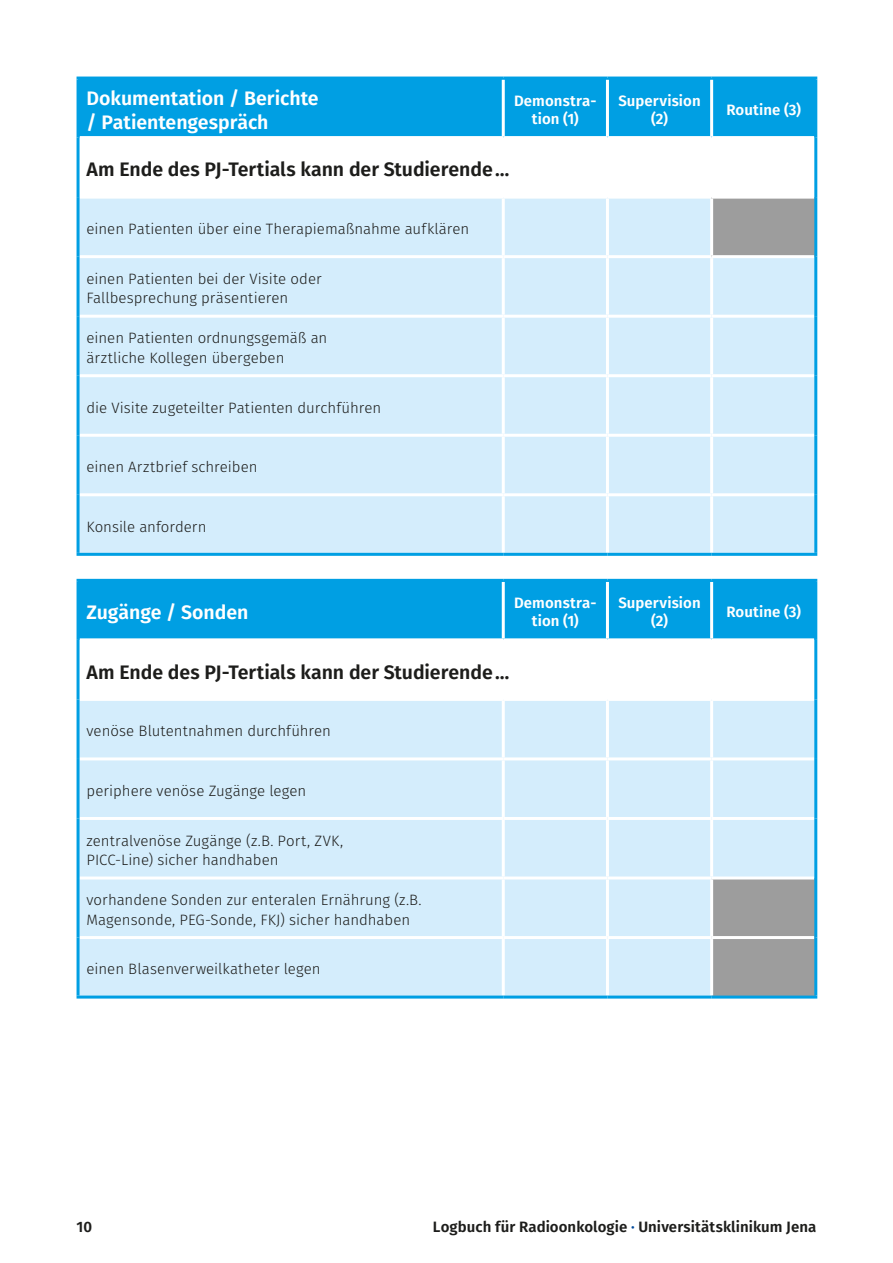
<style>
.page{position:relative;width:893px;height:1263px;background:#fff}
.page>*{position:absolute;margin:0;border:0;box-sizing:border-box;transform-origin:0 0}
.t1{font:600 19.5px "Fira Sans";letter-spacing:-.005em;color:#1d1d1b}
.t2{font:600 19.5px/24px "Fira Sans";letter-spacing:-.005em;color:#fff}
.t3{font:300 15px/19.5px "Fira Sans";color:#1d1d1b}
.t4{font:600 15px/18px "Fira Sans";letter-spacing:.005em;color:#fff;text-align:center}
.t5{font:600 15px "Fira Sans";letter-spacing:.005em;color:#1d1d1b}
.s1{color:#00499a}
</style>
<div class="page">
<div style="left:80px;top:80px;width:734px;height:56px;background:#009fe3"></div>
<div style="left:80px;top:199px;width:422px;height:354px;background:#d4edfc"></div>
<div style="left:505px;top:199px;width:309px;height:354px;background:#d4edfc"></div>
<div style="left:712px;top:197px;width:104px;height:60px;background:#9d9d9d"></div>
<hr style="left:502px;top:80px;width:3px;height:56px;background:#fff">
<hr style="left:606px;top:80px;width:3px;height:56px;background:#fff">
<hr style="left:710px;top:80px;width:3px;height:56px;background:#fff">
<hr style="left:606px;top:199px;width:3px;height:56px;background:#fff">
<hr style="left:712px;top:196px;width:102px;height:3px;background:#fff">
<hr style="left:710px;top:199px;width:3px;height:56px;background:#fff">
<hr style="left:80px;top:255px;width:423px;height:3px;background:#fff">
<hr style="left:503px;top:255px;width:104px;height:3px;background:#fff">
<hr style="left:607px;top:255px;width:105px;height:3px;background:#fff">
<hr style="left:606px;top:258px;width:3px;height:57px;background:#fff">
<hr style="left:712px;top:255px;width:102px;height:3px;background:#fff">
<hr style="left:710px;top:258px;width:3px;height:57px;background:#fff">
<hr style="left:80px;top:315px;width:423px;height:3px;background:#fff">
<hr style="left:503px;top:315px;width:104px;height:3px;background:#fff">
<hr style="left:607px;top:315px;width:105px;height:3px;background:#fff">
<hr style="left:606px;top:318px;width:3px;height:56px;background:#fff">
<hr style="left:712px;top:315px;width:102px;height:3px;background:#fff">
<hr style="left:710px;top:318px;width:3px;height:56px;background:#fff">
<hr style="left:80px;top:374px;width:423px;height:3px;background:#fff">
<hr style="left:503px;top:374px;width:104px;height:3px;background:#fff">
<hr style="left:607px;top:374px;width:105px;height:3px;background:#fff">
<hr style="left:606px;top:377px;width:3px;height:57px;background:#fff">
<hr style="left:712px;top:374px;width:102px;height:3px;background:#fff">
<hr style="left:710px;top:377px;width:3px;height:57px;background:#fff">
<hr style="left:80px;top:434px;width:423px;height:3px;background:#fff">
<hr style="left:503px;top:434px;width:104px;height:3px;background:#fff">
<hr style="left:607px;top:434px;width:105px;height:3px;background:#fff">
<hr style="left:606px;top:437px;width:3px;height:56px;background:#fff">
<hr style="left:712px;top:434px;width:102px;height:3px;background:#fff">
<hr style="left:710px;top:437px;width:3px;height:56px;background:#fff">
<hr style="left:80px;top:493px;width:423px;height:3px;background:#fff">
<hr style="left:503px;top:493px;width:104px;height:3px;background:#fff">
<hr style="left:607px;top:493px;width:105px;height:3px;background:#fff">
<hr style="left:606px;top:496px;width:3px;height:57px;background:#fff">
<hr style="left:712px;top:493px;width:102px;height:3px;background:#fff">
<hr style="left:710px;top:496px;width:3px;height:57px;background:#fff">
<hr style="left:77px;top:80px;width:3px;height:58px;background:#009fe3">
<hr style="left:77px;top:77px;width:426px;height:3px;background:#009fe3">
<hr style="left:503px;top:77px;width:104px;height:3px;background:#009fe3">
<hr style="left:607px;top:77px;width:105px;height:3px;background:#009fe3">
<hr style="left:712px;top:77px;width:105px;height:3px;background:#009fe3">
<hr style="left:814px;top:80px;width:3px;height:58px;background:#009fe3">
<hr style="left:77px;top:138px;width:3px;height:59px;background:#009fe3">
<hr style="left:814px;top:138px;width:3px;height:59px;background:#009fe3">
<hr style="left:77px;top:197px;width:3px;height:60px;background:#009fe3">
<hr style="left:814px;top:197px;width:3px;height:60px;background:#009fe3">
<hr style="left:77px;top:257px;width:3px;height:59px;background:#009fe3">
<hr style="left:77px;top:316px;width:3px;height:60px;background:#009fe3">
<hr style="left:814px;top:257px;width:3px;height:59px;background:#009fe3">
<hr style="left:814px;top:316px;width:3px;height:60px;background:#009fe3">
<hr style="left:77px;top:376px;width:3px;height:59px;background:#009fe3">
<hr style="left:814px;top:376px;width:3px;height:59px;background:#009fe3">
<hr style="left:77px;top:435px;width:3px;height:60px;background:#009fe3">
<hr style="left:814px;top:435px;width:3px;height:60px;background:#009fe3">
<hr style="left:77px;top:495px;width:3px;height:58px;background:#009fe3">
<hr style="left:77px;top:553px;width:426px;height:3px;background:#009fe3">
<hr style="left:503px;top:553px;width:104px;height:3px;background:#009fe3">
<hr style="left:607px;top:553px;width:105px;height:3px;background:#009fe3">
<hr style="left:814px;top:495px;width:3px;height:58px;background:#009fe3">
<hr style="left:712px;top:553px;width:105px;height:3px;background:#009fe3">
<div style="left:80px;top:582px;width:734px;height:56px;background:#009fe3"></div>
<div style="left:80px;top:701px;width:422px;height:294px;background:#d4edfc"></div>
<div style="left:505px;top:701px;width:309px;height:294px;background:#d4edfc"></div>
<div style="left:713px;top:879px;width:101px;height:116px;background:#9d9d9d"></div>
<hr style="left:502px;top:582px;width:3px;height:56px;background:#fff">
<hr style="left:606px;top:582px;width:3px;height:56px;background:#fff">
<hr style="left:710px;top:582px;width:3px;height:56px;background:#fff">
<hr style="left:606px;top:701px;width:3px;height:56px;background:#fff">
<hr style="left:710px;top:701px;width:3px;height:56px;background:#fff">
<hr style="left:80px;top:757px;width:423px;height:3px;background:#fff">
<hr style="left:503px;top:757px;width:104px;height:3px;background:#fff">
<hr style="left:607px;top:757px;width:105px;height:3px;background:#fff">
<hr style="left:606px;top:760px;width:3px;height:57px;background:#fff">
<hr style="left:712px;top:757px;width:102px;height:3px;background:#fff">
<hr style="left:710px;top:760px;width:3px;height:57px;background:#fff">
<hr style="left:80px;top:817px;width:423px;height:3px;background:#fff">
<hr style="left:503px;top:817px;width:104px;height:3px;background:#fff">
<hr style="left:607px;top:817px;width:105px;height:3px;background:#fff">
<hr style="left:606px;top:820px;width:3px;height:56px;background:#fff">
<hr style="left:712px;top:817px;width:102px;height:3px;background:#fff">
<hr style="left:710px;top:820px;width:3px;height:56px;background:#fff">
<hr style="left:80px;top:876px;width:423px;height:3px;background:#fff">
<hr style="left:503px;top:876px;width:104px;height:3px;background:#fff">
<hr style="left:607px;top:876px;width:105px;height:3px;background:#fff">
<hr style="left:606px;top:879px;width:3px;height:57px;background:#fff">
<hr style="left:712px;top:876px;width:102px;height:3px;background:#fff">
<hr style="left:710px;top:879px;width:3px;height:57px;background:#fff">
<hr style="left:80px;top:936px;width:423px;height:3px;background:#fff">
<hr style="left:503px;top:936px;width:104px;height:3px;background:#fff">
<hr style="left:607px;top:936px;width:105px;height:3px;background:#fff">
<hr style="left:606px;top:939px;width:3px;height:56px;background:#fff">
<hr style="left:712px;top:936px;width:102px;height:3px;background:#fff">
<hr style="left:710px;top:939px;width:3px;height:56px;background:#fff">
<hr style="left:77px;top:582px;width:3px;height:58px;background:#009fe3">
<hr style="left:77px;top:579px;width:426px;height:3px;background:#009fe3">
<hr style="left:503px;top:579px;width:104px;height:3px;background:#009fe3">
<hr style="left:607px;top:579px;width:105px;height:3px;background:#009fe3">
<hr style="left:712px;top:579px;width:105px;height:3px;background:#009fe3">
<hr style="left:814px;top:582px;width:3px;height:58px;background:#009fe3">
<hr style="left:77px;top:640px;width:3px;height:59px;background:#009fe3">
<hr style="left:814px;top:640px;width:3px;height:59px;background:#009fe3">
<hr style="left:77px;top:699px;width:3px;height:60px;background:#009fe3">
<hr style="left:77px;top:759px;width:3px;height:59px;background:#009fe3">
<hr style="left:77px;top:818px;width:3px;height:60px;background:#009fe3">
<hr style="left:77px;top:878px;width:3px;height:59px;background:#009fe3">
<hr style="left:814px;top:699px;width:3px;height:60px;background:#009fe3">
<hr style="left:814px;top:759px;width:3px;height:59px;background:#009fe3">
<hr style="left:814px;top:818px;width:3px;height:60px;background:#009fe3">
<hr style="left:814px;top:878px;width:3px;height:59px;background:#009fe3">
<hr style="left:77px;top:937px;width:3px;height:58px;background:#009fe3">
<hr style="left:77px;top:995px;width:426px;height:3px;background:#009fe3">
<hr style="left:503px;top:995px;width:104px;height:3px;background:#009fe3">
<hr style="left:607px;top:995px;width:105px;height:3px;background:#009fe3">
<hr style="left:814px;top:937px;width:3px;height:58px;background:#009fe3">
<hr style="left:712px;top:995px;width:105px;height:3px;background:#009fe3">
<h1 class="t2" style="left:87px;top:85px;width:234px">Dokumentation / Berichte / Patientengespräch</h1>
<p class="t4" style="left:514px;top:91px;width:84px">Demonstra&shy;tion (1)</p>
<p class="t4" style="left:618px;top:91px;width:84px">Supervision (2)</p>
<p class="t4" style="left:726px;top:100px;width:76px">Routine (3)</p>
<h1 class="t1" style="left:87px;top:154px;width:424px">Am Ende des PJ-Tertials kann der Studierende…</h1>
<p class="t3" style="left:87px;top:219px;width:384px">einen Patienten über eine Therapiemaßnahme aufklären</p>
<p class="t3" style="left:87px;top:269px;width:237px">einen Patienten bei der Visite oder<br>Fallbesprechung präsentieren</p>
<p class="t3" style="left:87px;top:328px;width:242px">einen Patienten ordnungsgemäß an ärztliche Kollegen übergeben</p>
<p class="t3" style="left:87px;top:397px;width:296px">die Visite zugeteilter Patienten durchführen</p>
<p class="t3" style="left:87px;top:457px;width:172px">einen Arztbrief schreiben</p>
<p class="t3" style="left:87px;top:516px;width:122px">Konsile anfordern</p>
<h1 class="t2" style="left:87px;top:599px;width:163px">Zugänge / Sonden</h1>
<p class="t4" style="left:514px;top:593px;width:84px">Demonstra&shy;tion (1)</p>
<p class="t4" style="left:618px;top:593px;width:84px">Supervision (2)</p>
<p class="t4" style="left:726px;top:602px;width:76px">Routine (3)</p>
<h1 class="t1" style="left:87px;top:656px;width:424px">Am Ende des PJ-Tertials kann der Studierende…</h1>
<p class="t3" style="left:87px;top:721px;width:246px">venöse Blutentnahmen durchführen</p>
<p class="t3" style="left:87px;top:781px;width:221px">periphere venöse Zugänge legen</p>
<p class="t3" style="left:87px;top:830px;width:258px">zentralvenöse Zugänge (z.B. Port, ZVK,<br>PICC-Line) sicher handhaben</p>
<p class="t3" style="left:87px;top:890px;width:335px">vorhandene Sonden zur enteralen Ernährung (z.B.<br>Magensonde, PEG-Sonde, FKJ) sicher handhaben</p>
<p class="t3" style="left:87px;top:959px;width:236px">einen Blasenverweilkatheter legen</p>
<p class="t5" style="left:77px;top:1214px;width:17px">10</p>
<p class="t5" style="left:433px;top:1214px;width:385px">Logbuch für Radioonkologie <span class="s1">·</span> Universitätsklinikum Jena</p>
</div>
